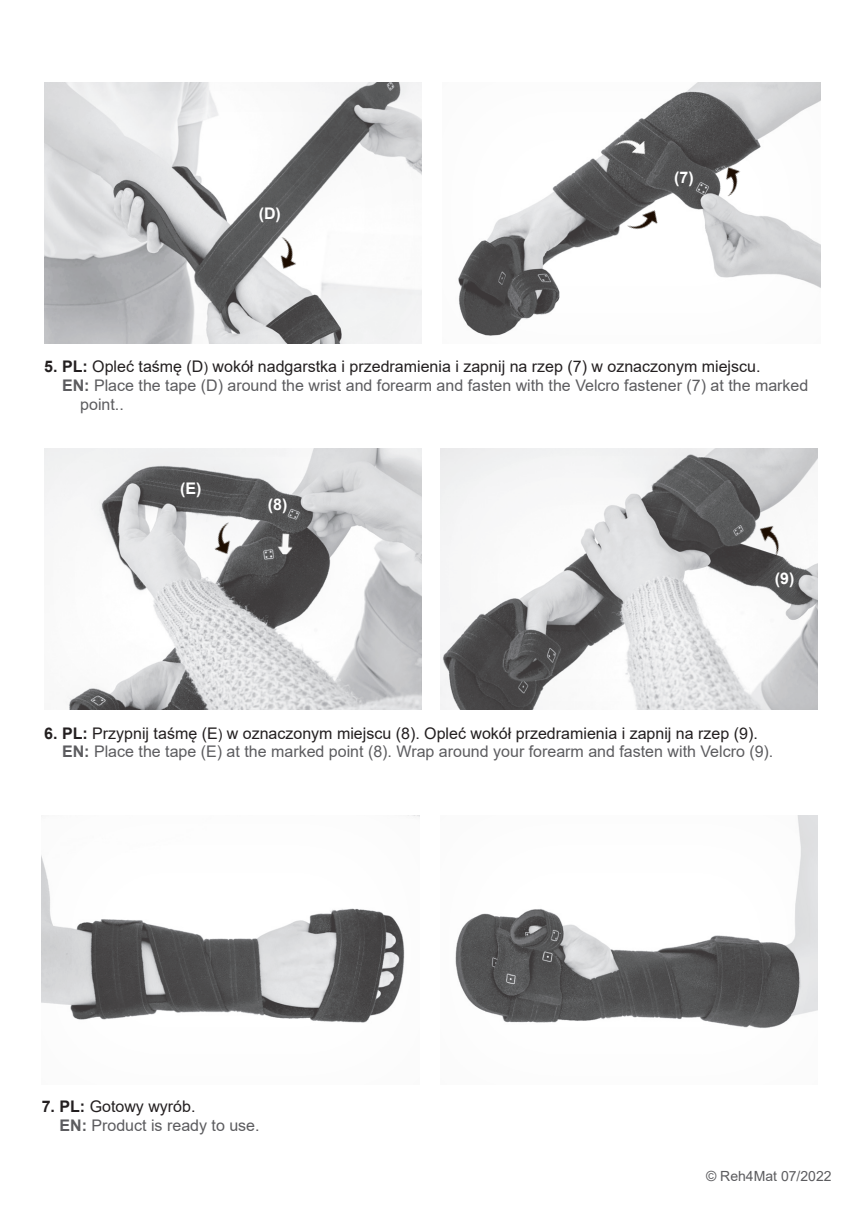
<style>
.page{position:relative;width:862px;height:1214px;background:#fff}
.page>*{position:absolute;margin:0;border:0;box-sizing:border-box;transform-origin:0 0}
.t1{font:16px/19.2px "Arial";color:#5c5c5f}
.t2{font:16px "Arial";color:#231f20}
.t3{font:700 16px "Arial";color:#fff}
.t4{font:14px "Arial";color:#5c5c5f}
.s1{font-weight:700}
.s2{font-size:14px}
</style>
<div class="page">
<div style="left:44px;top:81px;width:379px;height:264px;background:#231f20;opacity:.03"></div>
<div style="left:443px;top:81px;width:379px;height:264px;background:#231f20;opacity:.03"></div>
<img style="left:711px;top:159px;width:43px;height:42px">
<svg style="left:606px;top:118px;width:52px;height:52px"></svg>
<img style="left:265px;top:231px;width:45px;height:45px">
<div style="left:44px;top:446px;width:379px;height:264px;background:#231f20;opacity:.03"></div>
<div style="left:440px;top:446px;width:379px;height:264px;background:#231f20;opacity:.03"></div>
<img style="left:199px;top:516px;width:46px;height:46px">
<img style="left:622px;top:199px;width:45px;height:45px">
<img style="left:749px;top:515px;width:44px;height:45px">
<div style="left:41px;top:813px;width:380px;height:272px;background:#231f20;opacity:.03"></div>
<div style="left:440px;top:813px;width:379px;height:272px;background:#231f20;opacity:.03"></div>
<svg style="left:269px;top:522px;width:35px;height:35px"></svg>
<p class="t3" style="left:259px;top:202px;width:24px">(D)</p>
<p class="t3" style="left:674px;top:166px;width:21px">(7)</p>
<p class="t2" style="left:44px;top:355px;width:717px"><span class="s1">5. PL:</span> Opleć taśmę (D<span class="s2">)</span> wokół nadgarstka i przedramienia i zapnij na rzep (7) w oznaczonym miejscu.</p>
<p class="t1" style="left:80px;top:376px;width:729px;text-indent:-18px"><span class="s1">EN:</span> Place the tape (D) around the wrist and forearm and fasten with the Velcro fastener (7) at the marked point..</p>
<p class="t3" style="left:180px;top:477px;width:23px">(E)</p>
<p class="t3" style="left:268px;top:492px;width:21px">(8)</p>
<p class="t3" style="left:775px;top:567px;width:21px">(9)</p>
<p class="t2" style="left:44px;top:722px;width:715px"><span class="s1">6. PL:</span> Przypnij taśmę (E<span class="s2">)</span> w oznaczonym miejscu (8). Opleć wokół przedramienia i zapnij na rzep (9).</p>
<p class="t1" style="left:62px;top:741px;width:713px"><span class="s1">EN:</span> Place the tape (E) at the marked point (8). Wrap around your forearm and fasten with Velcro (9).</p>
<p class="t2" style="left:42px;top:1094px;width:155px"><span class="s1">7. PL:</span> Gotowy wyrób.</p>
<p class="t1" style="left:59px;top:1115px;width:202px"><span class="s1">EN:</span> Product is ready to use.</p>
<p class="t4" style="left:706px;top:1165px;width:127px">© Reh4Mat 07/2022</p>
</div>
